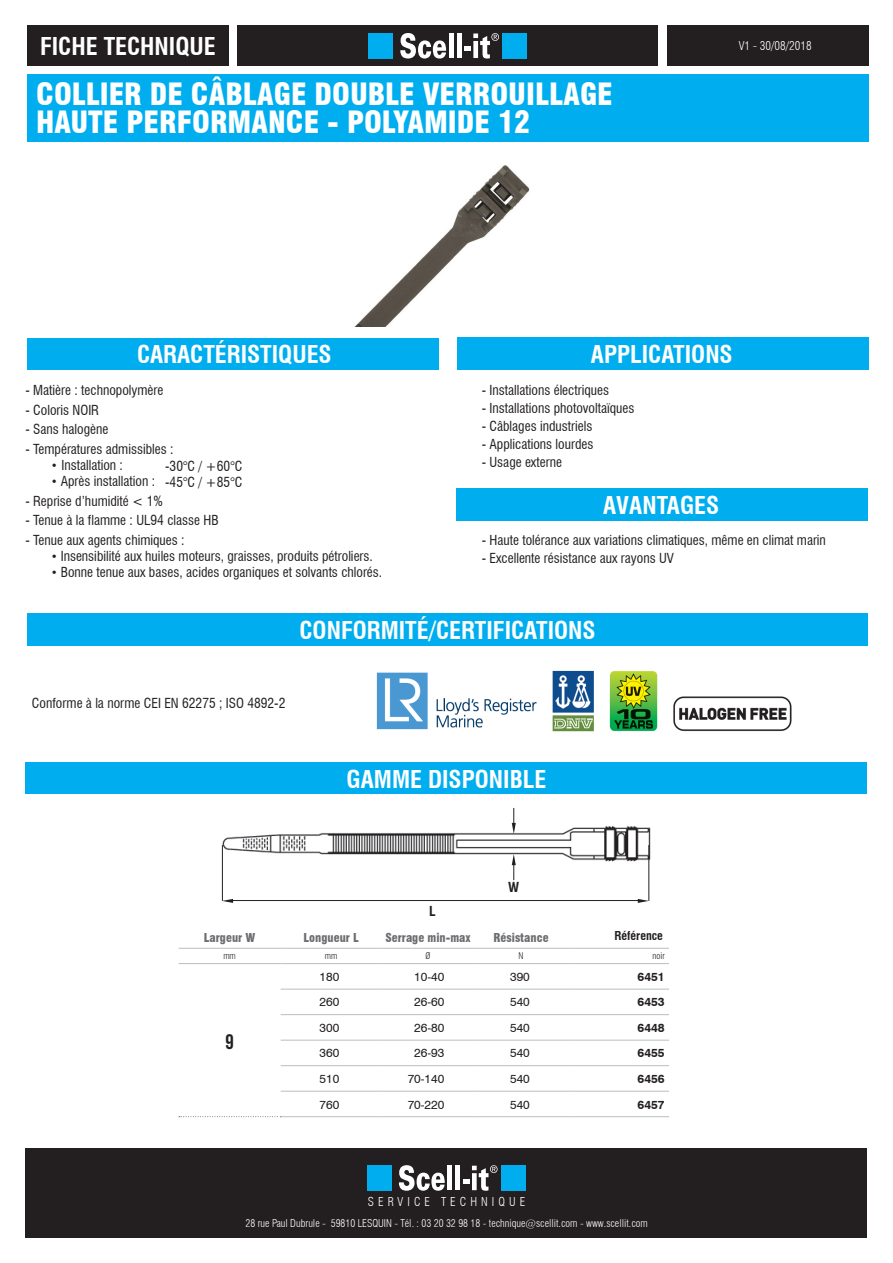
<style>
.page{position:relative;width:893px;height:1263px;background:#fff}
.page>*{position:absolute;margin:0;border:0;box-sizing:border-box;transform-origin:0 0}
.t1{font:900 condensed 30px/28.5px "Swiss 721 BT";color:#fff}
.t2{font:700 condensed 24px "Swiss 721 BT";color:#fff}
.Titre_accessoires{font:21px "Bebas Neue";color:#231f20}
.t3{font:condensed 13.5px "Swiss 721 BT";color:#231f20}
.t4{font:700 condensed 13.5px "Swiss 721 BT";color:#231f20}
.spec_corps{font:12px "Swiss 721 BT";color:#231f20}
.spec_en-tête{font:900 condensed 12px "Swiss 721 BT";color:#6c6d70}
.spec_reference{font:700 12px "Swiss 721 BT";color:#231f20}
.t5{font:300 condensed 12px "Swiss 721 BT";letter-spacing:.34em;color:#fff}
.t6{font:300 condensed 12px "Swiss 721 BT";color:#fff}
.t7{font:700 condensed 12px "Swiss 721 BT";color:#231f20}
.t8{font:300 condensed 10.5px "Swiss 721 BT";color:#fff}
.t9{font:300 condensed 9px "Swiss 721 BT";color:#231f20}
.s1{font-family:"Quicksand";font-stretch:normal}
</style>
<div class="page">
<img style="left:376px;top:670px;width:416px;height:62px">
<div style="left:27px;top:338px;width:411px;height:32px;background:#00aeef"></div>
<div style="left:667px;top:26px;width:202px;height:40px;background:#231f20"></div>
<div style="left:27px;top:74px;width:842px;height:68px;background:#00aeef"></div>
<div style="left:237px;top:26px;width:421px;height:40px;background:#231f20"></div>
<div style="left:369px;top:33px;width:24px;height:26px;background:#00aeef"></div>
<div style="left:503px;top:33px;width:24px;height:26px;background:#00aeef"></div>
<svg style="left:400px;top:33px;width:46px;height:26px"></svg>
<hr style="left:449px;top:34px;width:4px;height:24px;background:#fff">
<div style="left:457px;top:34px;width:5px;height:24px;background:#fff"></div>
<svg style="left:464px;top:33px;width:35px;height:26px"></svg>
<div style="left:27px;top:26px;width:202px;height:40px;background:#231f20"></div>
<div style="left:26px;top:1148px;width:841px;height:89px;background:#231f20"></div>
<div style="left:367px;top:1165px;width:25px;height:26px;background:#00aeef"></div>
<div style="left:501px;top:1165px;width:25px;height:26px;background:#00aeef"></div>
<svg style="left:399px;top:1165px;width:46px;height:26px"></svg>
<div style="left:447px;top:1166px;width:5px;height:24px;background:#fff"></div>
<hr style="left:456px;top:1166px;width:4px;height:24px;background:#fff">
<svg style="left:463px;top:1165px;width:35px;height:26px"></svg>
<div style="left:27px;top:613px;width:840px;height:33px;background:#00aeef"></div>
<div style="left:457px;top:338px;width:411px;height:32px;background:#00aeef"></div>
<div style="left:456px;top:488px;width:411px;height:32px;background:#00aeef"></div>
<div style="left:26px;top:762px;width:841px;height:32px;background:#00aeef"></div>
<img style="left:355px;top:165px;width:175px;height:161px">
<img style="left:221px;top:823px;width:430px;height:66px">
<svg style="left:512px;top:808px;width:4px;height:26px"></svg>
<svg style="left:512px;top:854px;width:4px;height:26px"></svg>
<hr style="left:222px;top:845px;width:1px;height:56px;background:#231f20">
<hr style="left:231px;top:900px;width:409px;height:1px;background:#231f20">
<hr style="left:648px;top:845px;width:1px;height:56px;background:#231f20">
<svg style="left:222px;top:899px;width:11px;height:4px"></svg>
<svg style="left:638px;top:899px;width:11px;height:4px"></svg>
<svg style="left:179px;top:1116px;width:102px;height:1px"></svg>
<hr style="left:281px;top:1116px;width:101px;height:1px;background:#bcbdc0">
<hr style="left:382px;top:1116px;width:92px;height:1px;background:#bcbdc0">
<hr style="left:474px;top:1116px;width:94px;height:1px;background:#bcbdc0">
<hr style="left:568px;top:1116px;width:101px;height:1px;background:#bcbdc0">
<hr style="left:179px;top:948px;width:102px;height:1px;background:#bcbdc0">
<hr style="left:281px;top:948px;width:101px;height:1px;background:#bcbdc0">
<hr style="left:382px;top:948px;width:92px;height:1px;background:#bcbdc0">
<hr style="left:474px;top:948px;width:94px;height:1px;background:#bcbdc0">
<hr style="left:568px;top:948px;width:101px;height:1px;background:#bcbdc0">
<hr style="left:179px;top:963px;width:102px;height:1px;background:#bcbdc0">
<hr style="left:281px;top:963px;width:101px;height:1px;background:#bcbdc0">
<hr style="left:382px;top:963px;width:92px;height:1px;background:#bcbdc0">
<hr style="left:474px;top:963px;width:94px;height:1px;background:#bcbdc0">
<hr style="left:568px;top:963px;width:101px;height:1px;background:#bcbdc0">
<hr style="left:281px;top:989px;width:101px;height:1px;background:#bcbdc0">
<hr style="left:382px;top:989px;width:92px;height:1px;background:#bcbdc0">
<hr style="left:474px;top:989px;width:94px;height:1px;background:#bcbdc0">
<hr style="left:568px;top:989px;width:101px;height:1px;background:#bcbdc0">
<hr style="left:281px;top:1014px;width:101px;height:1px;background:#bcbdc0">
<hr style="left:382px;top:1014px;width:92px;height:1px;background:#bcbdc0">
<hr style="left:474px;top:1014px;width:94px;height:1px;background:#bcbdc0">
<hr style="left:568px;top:1014px;width:101px;height:1px;background:#bcbdc0">
<hr style="left:281px;top:1040px;width:101px;height:1px;background:#bcbdc0">
<hr style="left:382px;top:1040px;width:92px;height:1px;background:#bcbdc0">
<hr style="left:474px;top:1040px;width:94px;height:1px;background:#bcbdc0">
<hr style="left:568px;top:1040px;width:101px;height:1px;background:#bcbdc0">
<hr style="left:281px;top:1065px;width:101px;height:1px;background:#bcbdc0">
<hr style="left:382px;top:1065px;width:92px;height:1px;background:#bcbdc0">
<hr style="left:474px;top:1065px;width:94px;height:1px;background:#bcbdc0">
<hr style="left:568px;top:1065px;width:101px;height:1px;background:#bcbdc0">
<hr style="left:281px;top:1091px;width:101px;height:1px;background:#bcbdc0">
<hr style="left:382px;top:1091px;width:92px;height:1px;background:#bcbdc0">
<hr style="left:474px;top:1091px;width:94px;height:1px;background:#bcbdc0">
<hr style="left:568px;top:1091px;width:101px;height:1px;background:#bcbdc0">
<p class="t2" style="left:40px;top:32px;width:177px">FICHE TECHNIQUE</p>
<p class="t6" style="left:739px;top:39px;width:74px">V1 - 30/08/2018</p>
<p class="t1" style="left:36px;top:79px;width:578px">COLLIER DE CÂBLAGE DOUBLE VERROUILLAGE<br>HAUTE PERFORMANCE - POLYAMIDE 12</p>
<p class="t2" style="left:137px;top:340px;width:196px">CARACTÉRISTIQUES</p>
<p class="t3" style="left:26px;top:382px;width:139px">- Matière : technopolymère</p>
<p class="t3" style="left:26px;top:402px;width:75px">- Coloris NOIR</p>
<p class="t3" style="left:26px;top:421px;width:84px">- Sans halogène</p>
<p class="t3" style="left:26px;top:441px;width:150px">- Températures admissibles :</p>
<p class="t3" style="left:51px;top:457px;width:73px"><span class="s1">•</span> Installation :</p>
<p class="t3" style="left:51px;top:473px;width:106px"><span class="s1">•</span> Après installation :</p>
<p class="t3" style="left:26px;top:492px;width:139px">- Reprise d’humidité &lt; 1%</p>
<p class="t3" style="left:26px;top:512px;width:195px">- Tenue à la flamme : UL94 classe HB</p>
<p class="t3" style="left:26px;top:531px;width:161px">- Tenue aux agents chimiques :</p>
<p class="t3" style="left:51px;top:548px;width:323px"><span class="s1">•</span> Insensibilité aux huiles moteurs, graisses, produits pétroliers.</p>
<p class="t3" style="left:51px;top:564px;width:333px"><span class="s1">•</span> Bonne tenue aux bases, acides organiques et solvants chlorés.</p>
<p class="t3" style="left:165px;top:458px;width:79px">-30°C / +60°C</p>
<p class="t3" style="left:165px;top:474px;width:79px">-45°C / +85°C</p>
<p class="t2" style="left:591px;top:340px;width:143px">APPLICATIONS</p>
<p class="t3" style="left:482px;top:382px;width:129px">- Installations électriques</p>
<p class="t3" style="left:482px;top:400px;width:154px">- Installations photovoltaïques</p>
<p class="t3" style="left:482px;top:418px;width:112px">- Câblages industriels</p>
<p class="t3" style="left:482px;top:436px;width:113px">- Applications lourdes</p>
<p class="t3" style="left:482px;top:454px;width:82px">- Usage externe</p>
<p class="t2" style="left:603px;top:490px;width:118px">AVANTAGES</p>
<p class="t3" style="left:482px;top:532px;width:346px">- Haute tolérance aux variations climatiques, même en climat marin</p>
<p class="t3" style="left:482px;top:550px;width:194px">- Excellente résistance aux rayons UV</p>
<p class="t2" style="left:299px;top:616px;width:298px">CONFORMITÉ/CERTIFICATIONS</p>
<p class="t3" style="left:32px;top:695px;width:255px">Conforme à la norme CEI EN 62275 ; ISO 4892-2</p>
<p class="t2" style="left:347px;top:764px;width:201px">GAMME DISPONIBLE</p>
<p class="t4" style="left:429px;top:903px;width:8px">L</p>
<p class="t4" style="left:508px;top:879px;width:13px">W</p>
<p class="spec_en-tête" style="left:204px;top:930px;width:53px">Largeur W</p>
<p class="spec_en-tête" style="left:304px;top:930px;width:57px">Longueur L</p>
<p class="spec_en-tête" style="left:385px;top:930px;width:87px">Serrage min-max</p>
<p class="spec_en-tête" style="left:494px;top:930px;width:57px">Résistance</p>
<p class="t7" style="left:615px;top:928px;width:50px">Référence</p>
<p class="t9" style="left:223px;top:951px;width:14px">mm</p>
<p class="t9" style="left:325px;top:951px;width:14px">mm</p>
<p class="t9" style="left:425px;top:951px;width:6px">Ø</p>
<p class="t9" style="left:519px;top:951px;width:6px">N</p>
<p class="t9" style="left:652px;top:951px;width:14px">noir</p>
<p class="Titre_accessoires" style="left:225px;top:1030px;width:10px">9</p>
<p class="spec_corps" style="left:320px;top:969px;width:21px">180</p>
<p class="spec_corps" style="left:414px;top:969px;width:32px">10-40</p>
<p class="spec_corps" style="left:510px;top:969px;width:21px">390</p>
<p class="spec_reference" style="left:638px;top:969px;width:29px">6451</p>
<p class="spec_corps" style="left:320px;top:995px;width:21px">260</p>
<p class="spec_corps" style="left:414px;top:995px;width:32px">26-60</p>
<p class="spec_corps" style="left:510px;top:995px;width:21px">540</p>
<p class="spec_reference" style="left:638px;top:995px;width:29px">6453</p>
<p class="spec_corps" style="left:320px;top:1020px;width:21px">300</p>
<p class="spec_corps" style="left:414px;top:1020px;width:32px">26-80</p>
<p class="spec_corps" style="left:510px;top:1020px;width:21px">540</p>
<p class="spec_reference" style="left:638px;top:1020px;width:29px">6448</p>
<p class="spec_corps" style="left:320px;top:1046px;width:21px">360</p>
<p class="spec_corps" style="left:414px;top:1046px;width:32px">26-93</p>
<p class="spec_corps" style="left:510px;top:1046px;width:21px">540</p>
<p class="spec_reference" style="left:638px;top:1046px;width:29px">6455</p>
<p class="spec_corps" style="left:320px;top:1071px;width:21px">510</p>
<p class="spec_corps" style="left:408px;top:1071px;width:38px">70-140</p>
<p class="spec_corps" style="left:510px;top:1071px;width:21px">540</p>
<p class="spec_reference" style="left:638px;top:1071px;width:29px">6456</p>
<p class="spec_corps" style="left:320px;top:1097px;width:21px">760</p>
<p class="spec_corps" style="left:408px;top:1097px;width:38px">70-220</p>
<p class="spec_corps" style="left:510px;top:1097px;width:21px">540</p>
<p class="spec_reference" style="left:638px;top:1097px;width:29px">6457</p>
<p class="t5" style="left:368px;top:1194px;width:159px">SERVICE TECHNIQUE</p>
<p class="t8" style="left:245px;top:1216px;width:404px">28 rue Paul Dubrule - 59810 LESQUIN - Tél. : 03 20 32 98 18 - technique@scellit.com - www.scellit.com</p>
</div>
